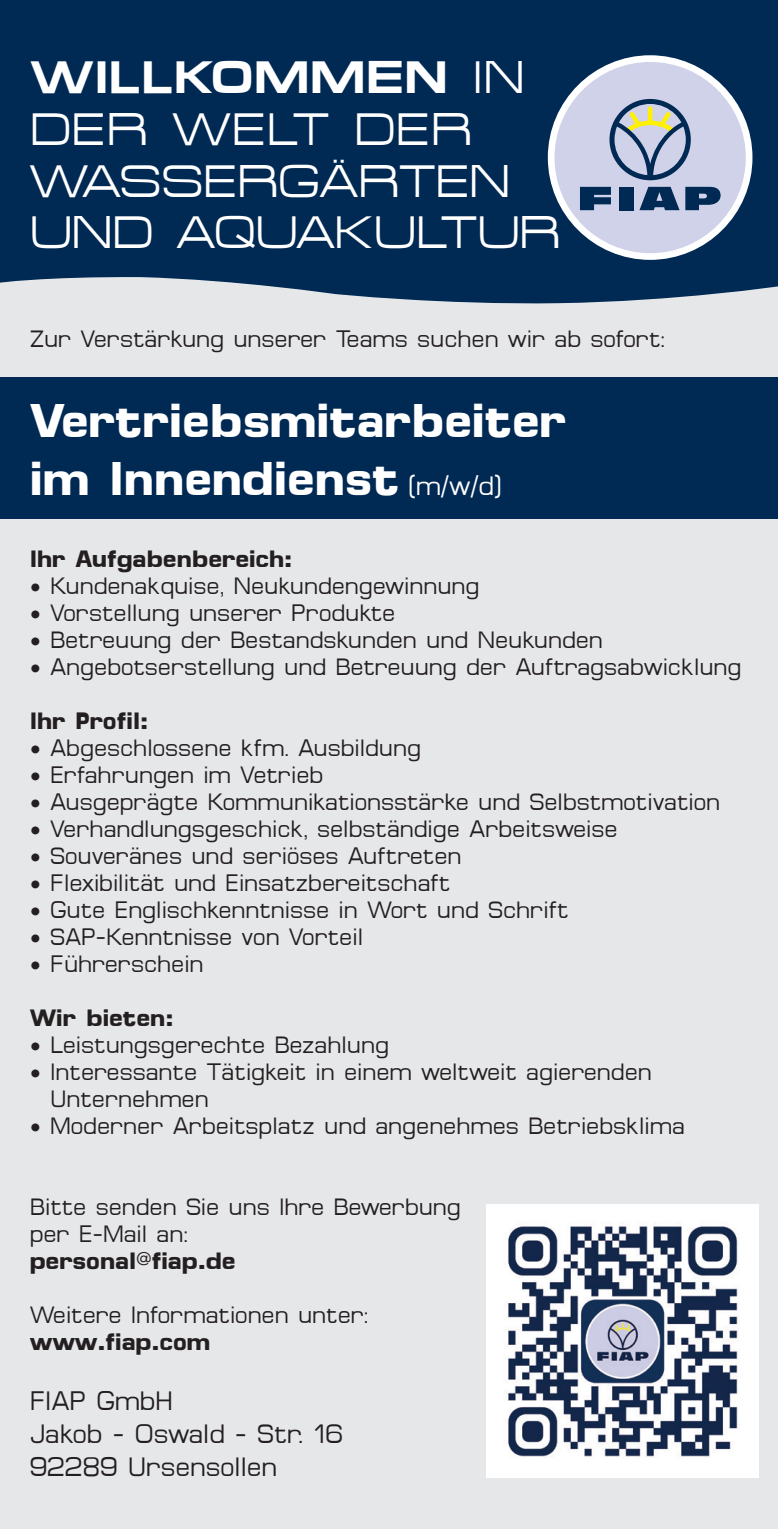
<style>
.page{position:relative;width:778px;height:1529px;background:#e6e7e9}
.page>*{position:absolute;margin:0;border:0;box-sizing:border-box;transform-origin:0 0}
.t1{font:700 48px/57.6px "Micro FLF";color:#fff}
.t2{font:46.2px/51.9px "Micro Extend FLF";color:#fff}
.t3{font:27px/33px "Micro FLF";color:#231f20}
.t4{font:24px/27px "Micro FLF";color:#231f20}
.t5{font:700 24px "Micro FLF";color:#231f20}
.s1{font-weight:700}
.s2{font-weight:400;font-size:27px}
</style>
<div class="page">
<div style="left:0;top:377px;width:778px;height:141px;background:#002953"></div>
<div style="left:0;top:0;width:778px;height:304px;background:#002953"></div>
<img style="left:486px;top:1205px;width:273px;height:272px">
<div style="left:548px;top:55px;width:204px;height:205px;background:#fff;border-radius:50%"></div>
<div style="left:554px;top:62px;width:192px;height:191px;background:#d0d2e9;border-radius:50%"></div>
<svg style="left:580px;top:187px;width:31px;height:23px"></svg>
<div style="left:619px;top:187px;width:15px;height:23px;background:#002953"></div>
<svg style="left:639px;top:187px;width:40px;height:23px"></svg>
<svg style="left:685px;top:187px;width:35px;height:23px"></svg>
<svg style="left:609px;top:99px;width:82px;height:81px"></svg>
<h2 class="t2" style="left:30px;top:52px;width:532px"><span class="s1">WILLKOMMEN</span> IN<br>DER WELT DER<br>WASSERGÄRTEN<br>UND AQUAKULTUR</h2>
<p class="t4" style="left:30px;top:325px;width:637px">Zur Verstärkung unserer Teams suchen wir ab sofort:</p>
<h1 class="t1" style="left:30px;top:392px;width:538px">Vertriebsmitarbeiter im Innendienst <span class="s2">(m/w/d)</span></h1>
<p class="t5" style="left:30px;top:545px;width:264px">Ihr Aufgabenbereich:</p>
<p class="t4" style="left:30px;top:573px;width:451px">• Kundenakquise, Neukundengewinnung</p>
<p class="t4" style="left:30px;top:600px;width:367px">• Vorstellung unserer Produkte</p>
<p class="t4" style="left:30px;top:627px;width:575px">• Betreuung der Bestandskunden und Neukunden</p>
<p class="t4" style="left:30px;top:654px;width:713px">• Angebotserstellung und Betreuung der Auftragsabwicklung</p>
<p class="t5" style="left:30px;top:707px;width:120px">Ihr Profil:</p>
<p class="t4" style="left:30px;top:735px;width:393px">• Abgeschlossene kfm. Ausbildung</p>
<p class="t4" style="left:30px;top:762px;width:295px">• Erfahrungen im Vetrieb</p>
<p class="t4" style="left:30px;top:789px;width:692px">• Ausgeprägte Kommunikationsstärke und Selbstmotivation</p>
<p class="t4" style="left:30px;top:816px;width:589px">• Verhandlungsgeschick, selbständige Arbeitsweise</p>
<p class="t4" style="left:30px;top:843px;width:433px">• Souveränes und seriöses Auftreten</p>
<p class="t4" style="left:30px;top:870px;width:422px">• Flexibilität und Einsatzbereitschaft</p>
<p class="t4" style="left:30px;top:897px;width:540px">• Gute Englischkenntnisse in Wort und Schrift</p>
<p class="t4" style="left:30px;top:924px;width:335px">• SAP-Kenntnisse von Vorteil</p>
<p class="t4" style="left:30px;top:951px;width:175px">• Führerschein</p>
<p class="t5" style="left:30px;top:1004px;width:145px">Wir bieten:</p>
<p class="t4" style="left:30px;top:1032px;width:361px">• Leistungsgerechte Bezahlung</p>
<p class="t4" style="left:51px;top:1059px;width:602px;text-indent:-21px">• Interessante Tätigkeit in einem weltweit agierenden<br>Unternehmen</p>
<p class="t4" style="left:30px;top:1113px;width:657px">• Moderner Arbeitsplatz und angenehmes Betriebsklima</p>
<p class="t4" style="left:30px;top:1194px;width:433px">Bitte senden Sie uns Ihre Bewerbung per E-Mail an:</p>
<p class="t5" style="left:30px;top:1247px;width:207px">personal@fiap.de</p>
<p class="t4" style="left:30px;top:1302px;width:340px">Weitere Informationen unter:</p>
<p class="t5" style="left:30px;top:1328px;width:182px">www.fiap.com</p>
<p class="t3" style="left:30px;top:1385px;width:314px">FIAP GmbH<br>Jakob - Oswald - Str. 16<br>92289 Ursensollen</p>
</div>
